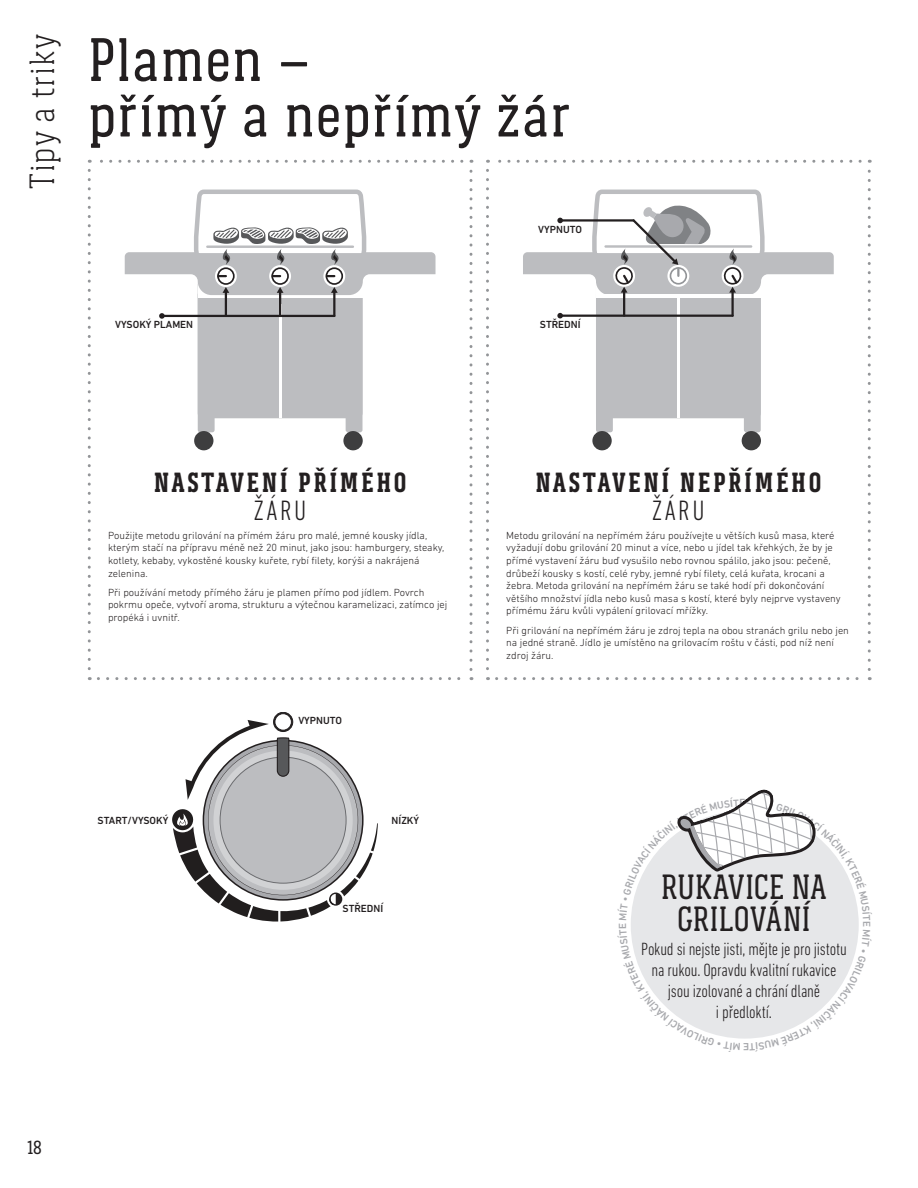
<style>
.page{position:relative;width:918px;height:1188px;background:#fff}
.page>*{position:absolute;margin:0;border:0;box-sizing:border-box;transform-origin:0 0}
.t1{font:63px/55.5px "Weber Serif";letter-spacing:.015em;color:#231f20}
.t2{font:36px/31.5px "Weber Serif";letter-spacing:-.005em;color:#231f20;text-align:center}
.t3{font:300 36px "Weber Serif";letter-spacing:.035em;color:#231f20}
.t4{font:700 28.5px "Weber Serif";letter-spacing:.09em;color:#231f20}
.t5{font:300 condensed 28.5px "DIN Next LT Pro";letter-spacing:.09em;color:#231f20}
.t6{font:19.5px "Weber Serif";color:#231f20}
.t7{font:300 condensed 18px/21px "DIN Next LT Pro";letter-spacing:-.01em;color:#231f20;text-align:center}
.t8{font:300 10.5px/12.6px "DIN Next LT Pro";color:#231f20}
.t9{font:500 10.5px "DIN Next LT Pro";color:#231f20}
</style>
<div class="page">
<svg style="left:88px;top:170px;width:3px;height:510px"></svg>
<svg style="left:98px;top:677px;width:374px;height:3px"></svg>
<svg style="left:470px;top:160px;width:2px;height:510px"></svg>
<svg style="left:89px;top:160px;width:373px;height:3px"></svg>
<svg style="left:486px;top:170px;width:3px;height:510px"></svg>
<svg style="left:497px;top:677px;width:373px;height:3px"></svg>
<svg style="left:868px;top:160px;width:3px;height:510px"></svg>
<svg style="left:488px;top:160px;width:372px;height:3px"></svg>
<svg style="left:172px;top:712px;width:206px;height:210px"></svg>
<div style="left:346px;top:294px;width:17px;height:138px;background:#bcbdc0;border-radius:2px"></div>
<div style="left:198px;top:292px;width:17px;height:140px;background:#bcbdc0;border-radius:2px"></div>
<div style="left:198px;top:280px;width:165px;height:138px;background:#bcbdc0;border-radius:5px"></div>
<div style="left:194px;top:431px;width:19px;height:19px;background:#3e3e3f;border-radius:50%"></div>
<div style="left:343px;top:431px;width:20px;height:19px;background:#3e3e3f;border-radius:50%"></div>
<div style="left:198px;top:280px;width:165px;height:17px;background:#fff"></div>
<hr style="left:279px;top:305px;width:2px;height:113px;background:#fff">
<hr style="left:162px;top:315px;width:172px;height:2px;background:#231f20">
<svg style="left:159px;top:313px;width:6px;height:6px"></svg>
<hr style="left:333px;top:292px;width:2px;height:24px;background:#231f20">
<hr style="left:279px;top:292px;width:2px;height:24px;background:#231f20">
<hr style="left:225px;top:292px;width:2px;height:24px;background:#231f20">
<svg style="left:125px;top:190px;width:311px;height:105px"></svg>
<div style="left:744px;top:294px;width:17px;height:138px;background:#bcbdc0;border-radius:2px"></div>
<div style="left:596px;top:292px;width:17px;height:140px;background:#bcbdc0;border-radius:2px"></div>
<div style="left:596px;top:280px;width:165px;height:138px;background:#bcbdc0;border-radius:5px"></div>
<div style="left:592px;top:431px;width:20px;height:19px;background:#3e3e3f;border-radius:50%"></div>
<div style="left:742px;top:431px;width:19px;height:19px;background:#3e3e3f;border-radius:50%"></div>
<hr style="left:677px;top:305px;width:2px;height:113px;background:#fff">
<svg style="left:523px;top:190px;width:311px;height:128px"></svg>
<svg style="left:631px;top:789px;width:228px;height:250px"></svg>
<h2 class="t3" style="left:22px;top:189px;width:157px;rotate:-90deg">Tipy a triky</h2>
<h1 class="t1" style="left:88px;top:32px;width:484px">Plamen –<br>přímý a nepřímý žár</h1>
<p class="t9" style="left:538px;top:223px;width:45px">VYPNUTO</p>
<p class="t9" style="left:115px;top:318px;width:79px">VYSOKÝ PLAMEN</p>
<p class="t9" style="left:540px;top:318px;width:42px">STŘEDNÍ</p>
<h3 class="t4" style="left:154px;top:466px;width:254px">NASTAVENÍ PŘÍMÉHO</h3>
<h3 class="t5" style="left:254px;top:494px;width:54px">ŽÁRU</h3>
<p class="t8" style="left:108px;top:529px;width:338px">Použijte metodu grilování na přímém žáru pro malé, jemné kousky jídla, kterým stačí na přípravu méně než 20 minut, jako jsou: hamburgery, steaky, kotlety, kebaby, vykostěné kousky kuřete, rybí filety, korýši a nakrájená zelenina.</p>
<p class="t8" style="left:108px;top:586px;width:341px">Při používání metody přímého žáru je plamen přímo pod jídlem. Povrch pokrmu opeče, vytvoří aroma, strukturu a výtečnou karamelizaci, zatímco jej propéká i uvnitř.</p>
<p class="t9" style="left:98px;top:814px;width:72px">START/VYSOKÝ</p>
<p class="t9" style="left:298px;top:714px;width:45px">VYPNUTO</p>
<p class="t9" style="left:392px;top:814px;width:29px">NÍZKÝ</p>
<p class="t9" style="left:343px;top:902px;width:42px">STŘEDNÍ</p>
<h3 class="t6" style="left:27px;top:1137px;width:16px">18</h3>
<h3 class="t4" style="left:535px;top:466px;width:288px">NASTAVENÍ NEPŘÍMÉHO</h3>
<h3 class="t5" style="left:652px;top:494px;width:54px">ŽÁRU</h3>
<p class="t8" style="left:506px;top:529px;width:336px">Metodu grilování na nepřímém žáru používejte u větších kusů masa, které vyžadují dobu grilování 20 minut a více, nebo u jídel tak křehkých, že by je přímé vystavení žáru buď vysušilo nebo rovnou spálilo, jako jsou: pečeně, drůbeží kousky s kostí, celé ryby, jemné rybí filety, celá kuřata, krocani a žebra. Metoda grilování na nepřímém žáru se také hodí při dokončování většího množství jídla nebo kusů masa s kostí, které byly nejprve vystaveny přímému žáru kvůli vypálení grilovací mřížky.</p>
<p class="t8" style="left:506px;top:624px;width:344px">Při grilování na nepřímém žáru je zdroj tepla na obou stranách grilu nebo jen na jedné straně. Jídlo je umístěno na grilovacím roštu v části, pod níž není zdroj žáru.</p>
<h2 class="t2" style="left:661px;top:871px;width:168px">RUKAVICE NA<br>GRILOVÁNÍ</h2>
<h3 class="t7" style="left:641px;top:938px;width:207px">Pokud si nejste jisti, mějte je pro jistotu na rukou. Opravdu kvalitní rukavice jsou izolované a chrání dlaně<br>i předloktí.</h3>
</div>
